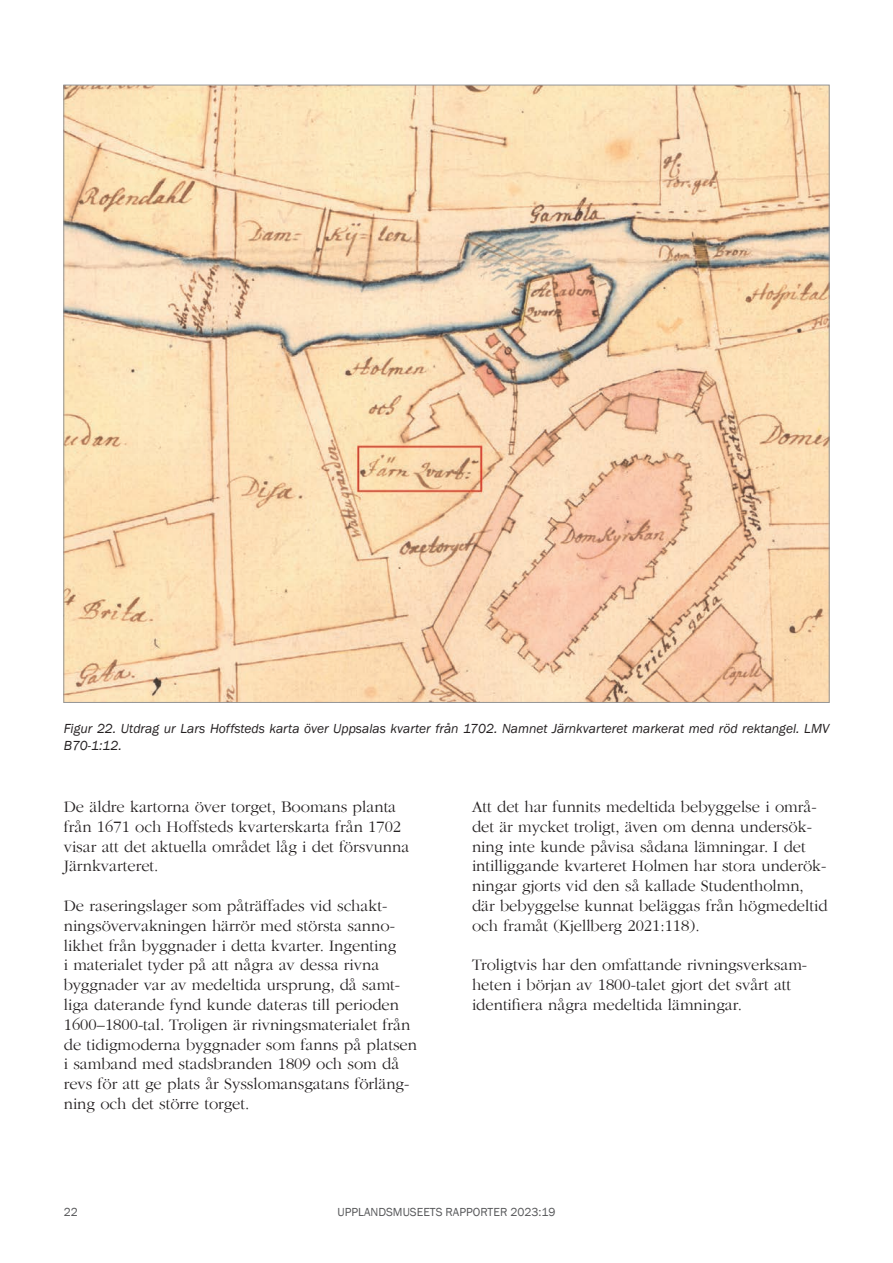
<style>
.page{position:relative;width:893px;height:1263px;background:#fff}
.page>*{position:absolute;margin:0;border:0;box-sizing:border-box;transform-origin:0 0}
.t1{font:300 16.5px/19.8px "ITC Garamond Std";color:#231f20}
.t2{font:italic 13.5px/16.2px "Franklin Gothic";color:#231f20}
.t3{font:12px "Franklin Gothic";color:#57585a}
</style>
<div class="page">
<img style="left:66px;top:87px;width:761px;height:614px">
<p class="t2" style="left:64px;top:721px;width:767px">Figur 22. Utdrag ur Lars Hoffsteds karta över Uppsalas kvarter från 1702. Namnet Järnkvarteret markerat med röd rektangel. LMV<br>B70-1:12.</p>
<p class="t1" style="left:64px;top:797px;width:347px">De äldre kartorna över torget, Boomans planta från 1671 och Hoffsteds kvarterskarta från 1702 visar att det aktuella området låg i det försvunna Järnkvarteret.</p>
<p class="t1" style="left:64px;top:896px;width:355px">De raseringslager som påträffades vid schakt&shy;ningsövervakningen härrör med största sanno&shy;likhet från byggnader i detta kvarter. Ingenting<br>i materialet tyder på att några av dessa rivna byggnader var av medeltida ursprung, då samt&shy;liga daterande fynd kunde dateras till perioden 1600–1800-tal. Troligen är rivningsmaterialet från de tidigmoderna byggnader som fanns på platsen i samband med stadsbranden 1809 och som då revs för att ge plats år Sysslomansgatans förläng&shy;ning och det större torget.</p>
<p class="t1" style="left:472px;top:797px;width:357px">Att det har funnits medeltida bebyggelse i områ&shy;det är mycket troligt, även om denna undersök&shy;ning inte kunde påvisa sådana lämningar. I det intilliggande kvarteret Holmen har stora underök&shy;ningar gjorts vid den så kallade Studentholmn, där bebyggelse kunnat beläggas från högmedeltid och framåt (Kjellberg 2021:118).</p>
<p class="t1" style="left:472px;top:955px;width:337px">Troligtvis har den omfattande rivningsverksam&shy;heten i början av 1800-talet gjort det svårt att identifiera några medeltida lämningar.</p>
<p class="t3" style="left:64px;top:1205px;width:16px">22</p>
<p class="t3" style="left:337px;top:1205px;width:219px">UPPLANDSMUSEETS RAPPORTER 2023:19</p>
</div>
